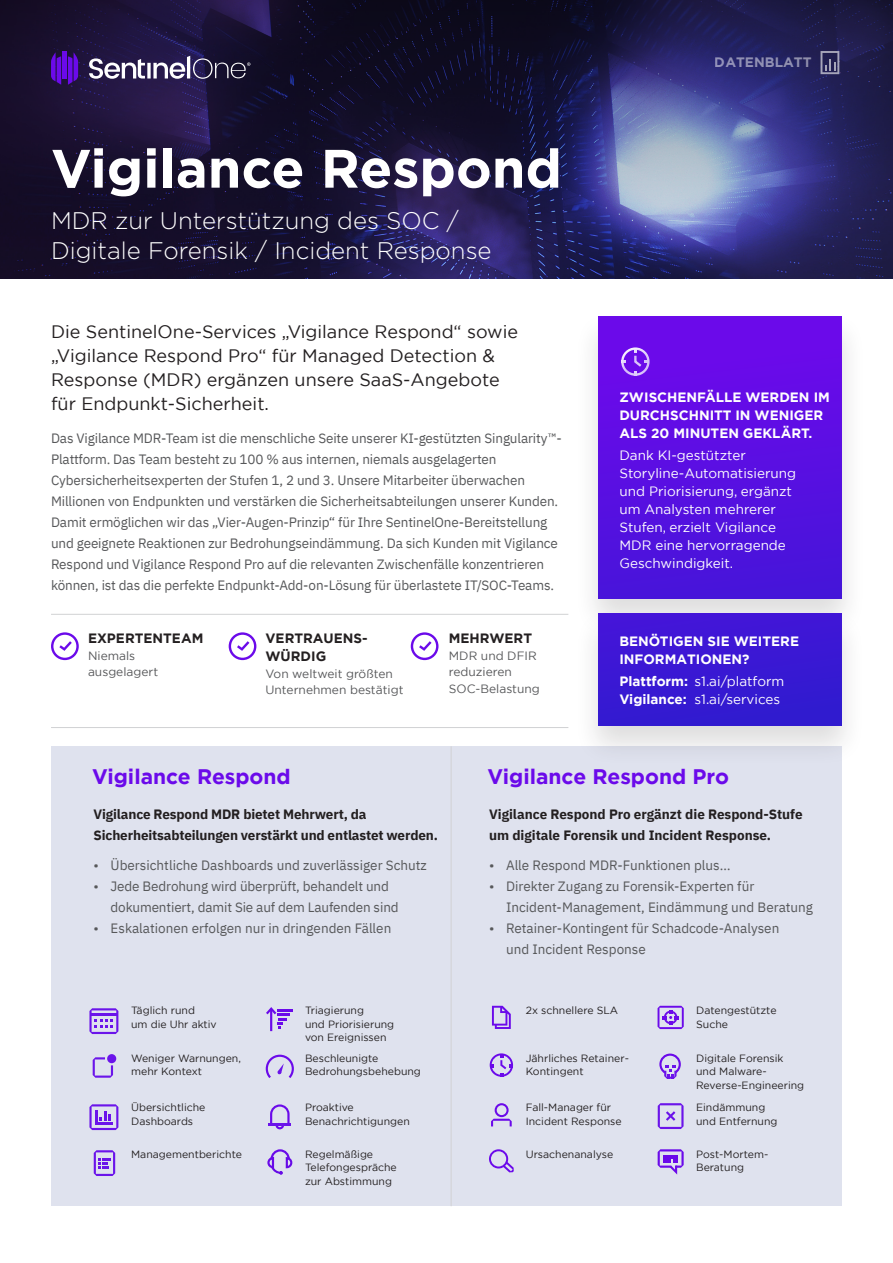
<style>
.page{position:relative;width:893px;height:1263px;background:#fff}
.page>*{position:absolute;margin:0;border:0;box-sizing:border-box;transform-origin:0 0}
.t1{font:700 54px "Gotham";color:#fff}
.t2{font:300 24px/30px "Gotham";color:#fff}
.t3{font:700 21px "Gotham";color:#6b0aea}
.t4{font:18px/24px "Gotham";color:#231f20}
.t5{font:700 13.65px "Gotham";color:#fff}
.t6{font:13.5px/21px "IBM Plex Sans";letter-spacing:-.01em;color:#57585a}
.t7{font:13.5px/18px "Gotham";color:#fff}
.t8{font:700 13.5px/21px "IBM Plex Sans";letter-spacing:-.01em;color:#231f20}
.t9{font:700 13.5px/18px "Gotham";color:#fff}
.t10{font:700 13.5px/18px "Gotham";color:#231f20}
.t11{font:12px/16.5px "Gotham";color:#57585a}
.t12{font:10.5px/13.5px "Gotham";color:#231f20}
.s1{font-weight:700}
</style>
<div class="page">
<svg style="left:0;top:0;width:893px;height:279px;background:#25224d"></svg>
<div style="left:51px;top:746px;width:791px;height:460px;background:#dfe2ee"></div>
<svg style="left:820px;top:51px;width:19px;height:23px"></svg>
<div style="left:62px;top:51px;width:5px;height:27px;background:#6b0aea"></div>
<svg style="left:68px;top:52px;width:10px;height:33px"></svg>
<svg style="left:51px;top:52px;width:10px;height:33px"></svg>
<svg style="left:89px;top:56px;width:161px;height:23px"></svg>
<div style="left:574px;top:310px;width:292px;height:330px;background:#231f20;opacity:.15"></div>
<div style="left:598px;top:317px;width:244px;height:282px;background:linear-gradient(to bottom,#7009ec,#4714d9)"></div>
<svg style="left:619px;top:346px;width:33px;height:32px"></svg>
<div style="left:574px;top:606px;width:292px;height:161px;background:#231f20;opacity:.15"></div>
<div style="left:598px;top:613px;width:244px;height:113px;background:#3a18d3"></div>
<svg style="left:51px;top:632px;width:28px;height:28px"></svg>
<svg style="left:411px;top:632px;width:27px;height:28px"></svg>
<svg style="left:229px;top:632px;width:27px;height:28px"></svg>
<hr style="left:51px;top:614px;width:517px;height:1px;background:#d1d2d4">
<hr style="left:51px;top:727px;width:517px;height:1px;background:#d1d2d4">
<hr style="left:451px;top:746px;width:1px;height:460px;background:#d1d2d4">
<svg style="left:89px;top:1008px;width:29px;height:26px"></svg>
<hr style="left:270px;top:1009px;width:2px;height:22px;background:#6b0aea">
<svg style="left:266px;top:1007px;width:27px;height:22px"></svg>
<div style="left:107px;top:1054px;width:9px;height:9px;background:#6b14ea;border-radius:50%"></div>
<svg style="left:93px;top:1057px;width:20px;height:21px"></svg>
<svg style="left:265px;top:1054px;width:29px;height:24px"></svg>
<svg style="left:89px;top:1104px;width:29px;height:26px"></svg>
<svg style="left:270px;top:1104px;width:20px;height:25px"></svg>
<hr style="left:268px;top:1123px;width:23px;height:2px;background:#6b14ea">
<svg style="left:94px;top:1150px;width:21px;height:26px"></svg>
<svg style="left:267px;top:1149px;width:26px;height:26px"></svg>
<svg style="left:659px;top:1053px;width:22px;height:26px"></svg>
<svg style="left:658px;top:1103px;width:26px;height:26px"></svg>
<svg style="left:492px;top:1006px;width:19px;height:23px"></svg>
<svg style="left:490px;top:1053px;width:23px;height:24px"></svg>
<svg style="left:491px;top:1103px;width:21px;height:23px"></svg>
<svg style="left:489px;top:1149px;width:25px;height:23px"></svg>
<svg style="left:657px;top:1006px;width:27px;height:23px"></svg>
<svg style="left:658px;top:1149px;width:26px;height:25px"></svg>
<h1 class="t1" style="left:51px;top:133px;width:512px">Vigilance Respond</h1>
<h2 class="t2" style="left:51px;top:205px;width:442px">MDR zur Unterstützung des SOC /<br>Digitale Forensik / Incident Response</h2>
<h3 class="t4" style="left:51px;top:319px;width:469px">Die SentinelOne-Services „Vigilance Respond“ sowie „Vigilance Respond Pro“ für Managed Detection &amp; Response (MDR) ergänzen unsere SaaS-Angebote für Endpunkt-Sicherheit.</h3>
<p class="t6" style="left:51px;top:426px;width:512px">Das Vigilance MDR-Team ist die menschliche Seite unserer KI-gestützten Singularity™- Plattform. Das Team besteht zu 100 % aus internen, niemals ausgelagerten Cybersicherheitsexperten der Stufen 1, 2 und 3. Unsere Mitarbeiter überwachen Millionen von Endpunkten und verstärken die Sicherheitsabteilungen unserer Kunden.<br>Damit ermöglichen wir das „Vier-Augen-Prinzip“ für Ihre SentinelOne-Bereitstellung und geeignete Reaktionen zur Bedrohungseindämmung. Da sich Kunden mit Vigilance Respond und Vigilance Respond Pro auf die relevanten Zwischenfälle konzentrieren können, ist das die perfekte Endpunkt-Add-on-Lösung für überlastete IT/SOC-Teams.</p>
<p class="t10" style="left:88px;top:629px;width:117px">EXPERTENTEAM</p>
<p class="t11" style="left:88px;top:647px;width:72px">Niemals ausgelagert</p>
<p class="t10" style="left:265px;top:629px;width:104px">VERTRAUENS-<br>WÜRDIG</p>
<p class="t11" style="left:265px;top:665px;width:140px">Von weltweit größten<br>Unternehmen bestätigt</p>
<p class="t10" style="left:449px;top:629px;width:85px">MEHRWERT</p>
<p class="t11" style="left:449px;top:647px;width:92px">MDR und DFIR reduzieren<br>SOC‑Belastung</p>
<p class="t5" style="left:715px;top:53px;width:98px">DATENBLATT</p>
<p class="t9" style="left:619px;top:388px;width:212px">ZWISCHENFÄLLE WERDEN IM<br>DURCHSCHNITT IN WENIGER<br>ALS 20 MINUTEN GEKLÄRT.</p>
<p class="t7" style="left:619px;top:446px;width:178px">Dank KI-gestützter<br>Storyline-Automatisierung und Priorisierung, ergänzt um Analysten mehrerer<br>Stufen, erzielt Vigilance<br>MDR eine hervorragende<br>Geschwindigkeit.</p>
<p class="t9" style="left:619px;top:632px;width:181px">BENÖTIGEN SIE WEITERE<br>INFORMATIONEN?</p>
<p class="t7" style="left:619px;top:672px;width:166px"><span class="s1">Plattform:</span> s1.ai/platform<br><span class="s1">Vigilance:</span> s1.ai/services</p>
<h3 class="t3" style="left:92px;top:763px;width:200px">Vigilance Respond</h3>
<h3 class="t3" style="left:488px;top:763px;width:243px">Vigilance Respond Pro</h3>
<p class="t8" style="left:94px;top:803px;width:346px">Vigilance Respond MDR bietet Mehrwert, da<br>Sicherheitsabteilungen verstärkt und entlastet werden.</p>
<p class="t6" style="left:94px;top:853px;width:335px">• Übersichtliche Dashboards und zuverlässiger Schutz</p>
<p class="t6" style="left:111px;top:874px;width:290px;text-indent:-17px">• Jede Bedrohung wird überprüft, behandelt und dokumentiert, damit Sie auf dem Laufenden sind</p>
<p class="t6" style="left:94px;top:916px;width:299px">• Eskalationen erfolgen nur in dringenden Fällen</p>
<p class="t8" style="left:489px;top:803px;width:315px">Vigilance Respond Pro ergänzt die Respond-Stufe um digitale Forensik und Incident Response.</p>
<p class="t6" style="left:489px;top:853px;width:243px">• Alle Respond MDR-Funktionen plus…</p>
<p class="t6" style="left:506px;top:874px;width:309px;text-indent:-17px">• Direkter Zugang zu Forensik-Experten für<br>Incident‑Management, Eindämmung und Beratung</p>
<p class="t6" style="left:506px;top:916px;width:275px;text-indent:-17px">• Retainer-Kontingent für Schadcode-Analysen und Incident Response</p>
<p class="t12" style="left:131px;top:1003px;width:87px">Täglich rund<br>um die Uhr aktiv</p>
<p class="t12" style="left:305px;top:1003px;width:61px">Triagierung</p>
<p class="t12" style="left:526px;top:1003px;width:94px">2x schnellere SLA</p>
<p class="t12" style="left:305px;top:1017px;width:91px">und Priorisierung von Ereignissen</p>
<p class="t12" style="left:131px;top:1051px;width:111px">Weniger Warnungen, mehr Kontext</p>
<p class="t12" style="left:305px;top:1051px;width:117px">Beschleunigte<br>Bedrohungsbehebung</p>
<p class="t12" style="left:131px;top:1100px;width:76px">Übersichtliche<br>Dashboards</p>
<p class="t12" style="left:305px;top:1100px;width:106px">Proaktive<br>Benachrichtigungen</p>
<p class="t12" style="left:131px;top:1147px;width:112px">Managementberichte</p>
<p class="t12" style="left:305px;top:1147px;width:93px">Regelmäßige<br>Telefongespräche zur Abstimmung</p>
<p class="t12" style="left:526px;top:1051px;width:105px">Jährliches Retainer-<br>Kontingent</p>
<p class="t12" style="left:526px;top:1100px;width:97px">Fall-Manager für<br>Incident Response</p>
<p class="t12" style="left:526px;top:1147px;width:89px">Ursachenanalyse</p>
<p class="t12" style="left:696px;top:1003px;width:82px">Datengestützte<br>Suche</p>
<p class="t12" style="left:696px;top:1051px;width:110px">Digitale Forensik und Malware-<br>Reverse‑Engineering</p>
<p class="t12" style="left:696px;top:1100px;width:83px">Eindämmung und Entfernung</p>
<p class="t12" style="left:696px;top:1147px;width:74px">Post-Mortem-<br>Beratung</p>
</div>
